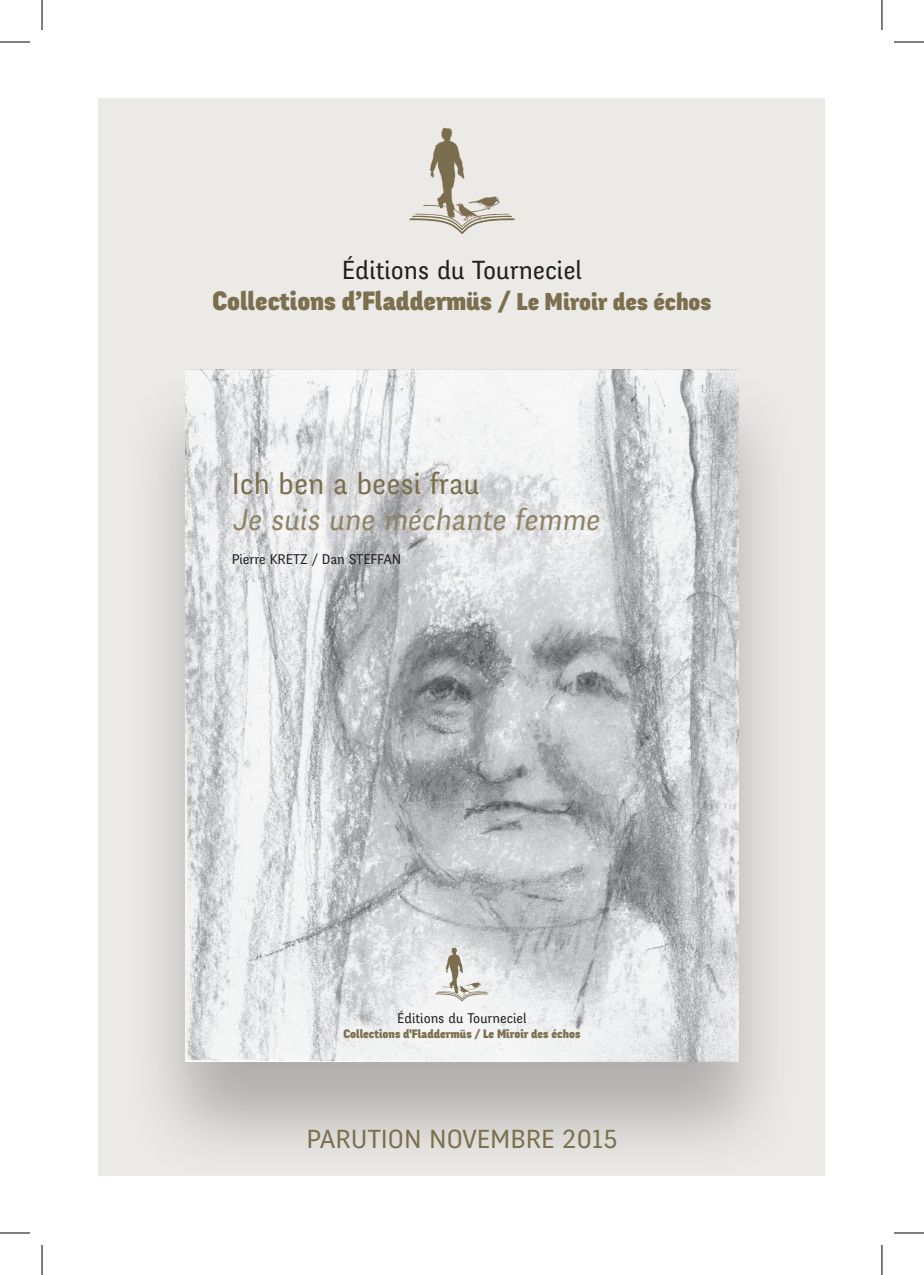
<style>
.page{position:relative;width:924px;height:1275px;background:#fff}
.page>*{position:absolute;margin:0;border:0;box-sizing:border-box;transform-origin:0 0}
.t1{font:30px "Fengardo Neue";color:#8f8468}
.t2{font:30px "Fengardo Neue";color:#7b6f4d}
.t3{font:900 26px/31.2px "Fengardo Neue";color:#7b6f4d;text-align:center}
.t4{font:26px "Fengardo Neue";color:#7b6f4d}
.t5{font:14px "Fengardo Neue";color:#231f20}
.t6{font:900 12px "Fengardo Neue";color:#7b6f4d}
.s1{font-weight:400;color:#231f20}
.s2{font-size:24px}
</style>
<div class="page">
<div style="left:99px;top:99px;width:725px;height:1077px;background:#eceae7"></div>
<div style="left:121px;top:362px;width:680px;height:820px;background:#231f20;opacity:.3"></div>
<svg style="left:409px;top:128px;width:105px;height:106px"></svg>
<img style="left:185px;top:370px;width:553px;height:691px">
<svg style="left:435px;top:947px;width:53px;height:54px"></svg>
<hr style="left:0;top:42px;width:30px;height:1px;background:#000">
<hr style="left:893px;top:42px;width:30px;height:1px;background:#000">
<hr style="left:0;top:1232px;width:30px;height:1px;background:#000">
<hr style="left:893px;top:1232px;width:30px;height:1px;background:#000">
<hr style="left:42px;top:0;width:1px;height:30px;background:#000">
<hr style="left:42px;top:1245px;width:1px;height:30px;background:#000">
<hr style="left:881px;top:0;width:1px;height:30px;background:#000">
<hr style="left:881px;top:1245px;width:1px;height:30px;background:#000">
<p class="t3" style="left:212px;top:255px;width:500px"><span class="s1">Éditions du Tourneciel<br></span>Collections d’Fladdermüs / <span class="s2">Le Miroir des échos</span></p>
<p class="t2" style="left:232px;top:466px;width:249px">Ich ben a beesi frau</p>
<p class="t1" style="left:232px;top:502px;width:374px">Je suis une méchante femme</p>
<p class="t5" style="left:232px;top:551px;width:171px">Pierre KRETZ / Dan STEFFAN</p>
<p class="t5" style="left:397px;top:1010px;width:131px">Éditions du Tourneciel</p>
<p class="t6" style="left:343px;top:1026px;width:238px">Collections d'Fladdermüs / Le Miroir des échos</p>
<p class="t4" style="left:306px;top:1124px;width:312px">PARUTION NOVEMBRE 2015</p>
</div>
